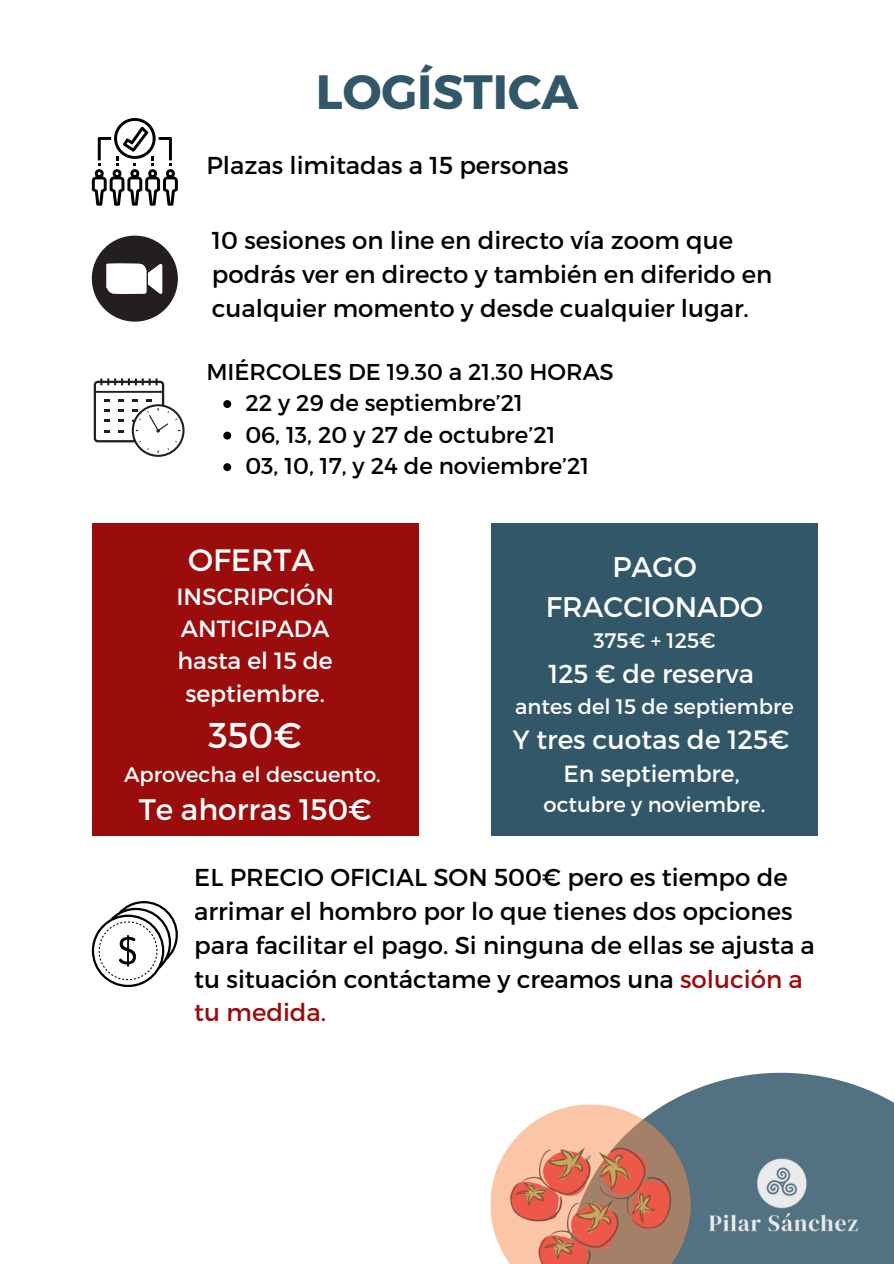
<style>
.page{position:relative;width:894px;height:1264px;background:#fff}
.page>*{position:absolute;margin:0;border:0;box-sizing:border-box;transform-origin:0 0}
.t1{font:700 48.15px "Montserrat";color:#315769}
.t2{font:35.85px "Montserrat";color:#fff}
.t3{font:30.9px "Montserrat";color:#fff}
.t4{font:29.7px "Montserrat";color:#fff}
.t5{font:28.35px/39.5px "Montserrat";color:#fff;text-align:center}
.t6{font:26.4px "Montserrat";color:#fff}
.t7{font:25.95px "Montserrat";color:#fff}
.t8{font:24.45px/33.8px "Montserrat";color:#000}
.t9{font:23.4px/32.4px "Montserrat";color:#fff}
.t10{font:22.95px "Montserrat";color:#000}
.t11{font:21px "Montserrat";color:#fff}
.s1{color:#9b0d0d}
</style>
<div class="page">
<svg style="left:92px;top:118px;width:85px;height:88px"></svg>
<svg style="left:92px;top:901px;width:85px;height:85px"></svg>
<div style="left:92px;top:523px;width:326px;height:312px;background:#9b0d0d"></div>
<svg style="left:92px;top:236px;width:85px;height:85px"></svg>
<svg style="left:94px;top:378px;width:90px;height:79px"></svg>
<div style="left:491px;top:523px;width:326px;height:312px;background:#315769"></div>
<svg style="left:223px;top:400px;width:8px;height:8px"></svg>
<svg style="left:223px;top:431px;width:8px;height:8px"></svg>
<svg style="left:223px;top:463px;width:8px;height:8px"></svg>
<svg style="left:678px;top:1072px;width:215px;height:191px;background:#607e8b"></svg>
<img style="left:697px;top:1153px;width:172px;height:83px">
<img style="left:490px;top:1097px;width:207px;height:166px">
<p class="t1" style="left:316px;top:60px;width:264px">LOGÍSTICA</p>
<p class="t8" style="left:206px;top:147px;width:363px">Plazas limitadas a 15 personas</p>
<p class="t8" style="left:212px;top:222px;width:562px">10 sesiones on line en directo vía zoom que podrás ver en directo y también en diferido en cualquier momento y desde cualquier lugar.</p>
<p class="t10" style="left:206px;top:357px;width:409px">MIÉRCOLES DE 19.30 a 21.30 HORAS</p>
<p class="t10" style="left:245px;top:388px;width:279px">22 y 29 de septiembre’21</p>
<p class="t10" style="left:245px;top:420px;width:312px">06, 13, 20 y 27 de octubre’21</p>
<p class="t10" style="left:245px;top:451px;width:345px">03, 10, 17, y 24 de noviembre’21</p>
<p class="t3" style="left:188px;top:540px;width:127px">OFERTA</p>
<p class="t9" style="left:176px;top:579px;width:159px">INSCRIPCIÓN<br>ANTICIPADA</p>
<p class="t9" style="left:177px;top:643px;width:157px;text-align:center">hasta el 15 de septiembre.</p>
<p class="t2" style="left:208px;top:712px;width:94px">350€</p>
<p class="t11" style="left:124px;top:761px;width:258px">Aprovecha el descuento.</p>
<p class="t4" style="left:139px;top:790px;width:234px">Te ahorras 150€</p>
<p class="t5" style="left:545px;top:546px;width:219px">PAGO<br>FRACCIONADO</p>
<p class="t11" style="left:593px;top:627px;width:124px">375€ + 125€</p>
<p class="t7" style="left:548px;top:657px;width:207px">125 € de reserva</p>
<p class="t11" style="left:515px;top:692px;width:280px">antes del 15 de septiembre</p>
<p class="t6" style="left:512px;top:722px;width:278px">Y tres cuotas de 125€</p>
<p class="t9" style="left:563px;top:756px;width:178px">En septiembre,</p>
<p class="t11" style="left:543px;top:790px;width:223px">octubre y noviembre.</p>
<p class="t8" style="left:194px;top:859px;width:622px">EL PRECIO OFICIAL SON 500€ pero es tiempo de arrimar el hombro por lo que tienes dos opciones para facilitar el pago. Si ninguna de ellas se ajusta a tu situación contáctame y creamos una <span class="s1">solución a tu medida.</span></p>
</div>
